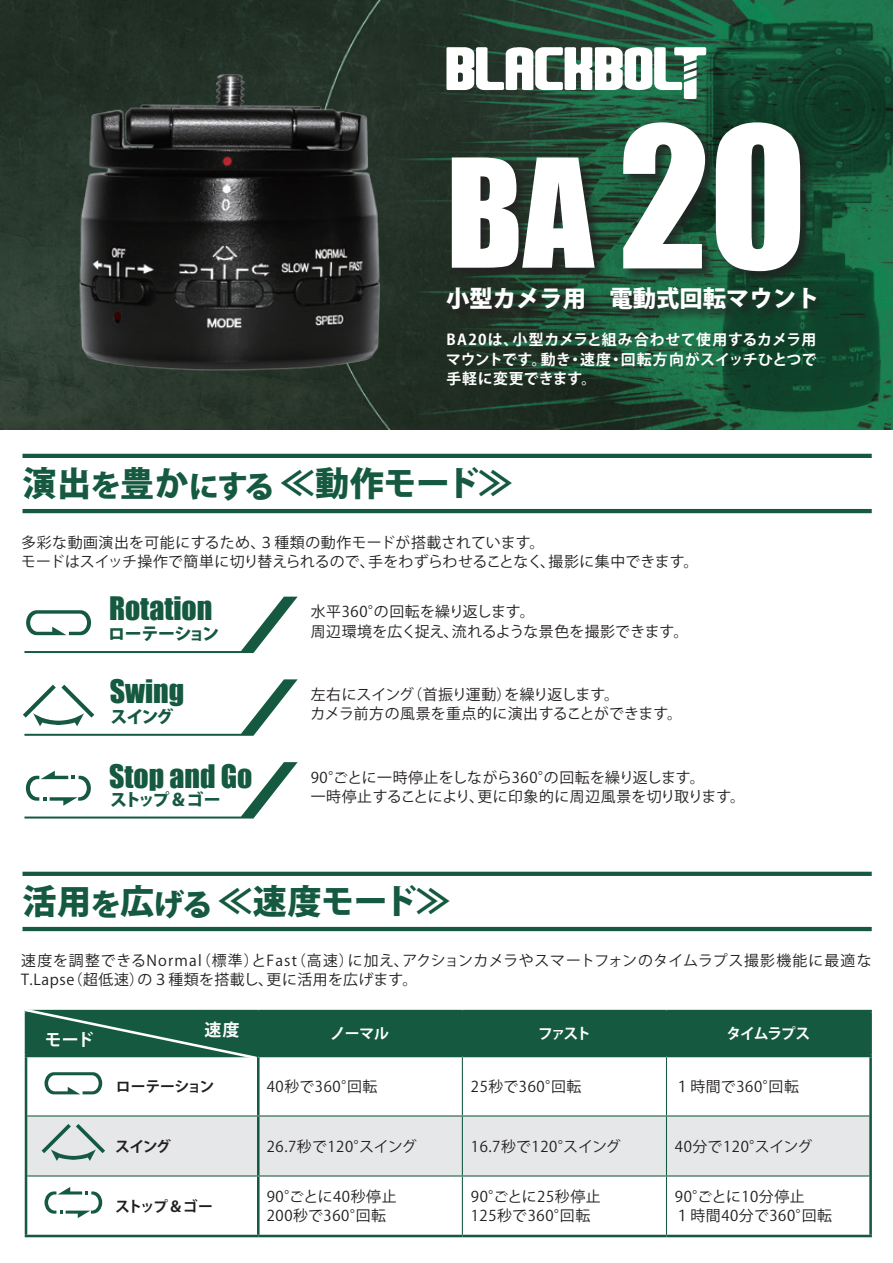
<style>
.page{position:relative;width:893px;height:1263px;background:#fff}
.page>*{position:absolute;margin:0;border:0;box-sizing:border-box;transform-origin:0 0}
.t1{font:181.2px "Impact";color:#fff}
.t2{font:139.35px "Impact";color:#fff}
.t3{font:800 34.05px "Koz Go Pr 6 N";color:#145940}
.t4{font:800 34.05px "Koz Go Pr 6 N";letter-spacing:-.02em;color:#145940}
.t5{font:29.7px "Impact";color:#145940}
.t6{font:800 23.4px "Koz Go Pr 6 N";color:#fff}
.t7{font:800 16.95px "Koz Go Pr 6 N";letter-spacing:-.12em;color:#145940}
.t8{font:800 16.95px "Koz Go Pr 6 N";letter-spacing:-.03em;color:#145940}
.t9{font:700 16.95px "Koz Go Pr 6 N";color:#fff}
.t10{font:14.85px/19.2px "Koz Go Pr 6 N";letter-spacing:.04em;color:#231f20}
.t11{font:14.85px/19.2px "Koz Go Pr 6 N";letter-spacing:.02em;color:#231f20}
.t12{font:700 14.85px/19.2px "Koz Go Pr 6 N";color:#fff;text-align:justify}
.t13{font:14.85px/19.2px "Koz Go Pr 6 N";color:#231f20}
.t14{font:700 14.85px "Koz Go Pr 6 N";letter-spacing:-.1em;color:#231f20}
.t15{font:700 14.85px "Koz Go Pr 6 N";letter-spacing:-.02em;color:#231f20}
.s1{font-size:30.6px}
</style>
<div class="page">
<img style="left:0;top:0;width:893px;height:429px">
<svg style="left:446px;top:47px;width:229px;height:52px"></svg>
<img style="left:675px;top:16px;width:218px;height:401px">
<img style="left:60px;top:73px;width:335px;height:304px">
<div style="left:446px;top:121px;width:383px;height:201px;background:#231f20;opacity:.75"></div>
<svg style="left:24px;top:597px;width:274px;height:56px"></svg>
<svg style="left:23px;top:679px;width:275px;height:57px"></svg>
<svg style="left:24px;top:762px;width:274px;height:56px"></svg>
<hr style="left:23px;top:509px;width:849px;height:4px;background:#145940">
<hr style="left:23px;top:454px;width:849px;height:4px;background:#145940">
<div style="left:27px;top:1116px;width:842px;height:59px;background:#e6e7e9"></div>
<svg style="left:260px;top:1176px;width:609px;height:59px"></svg>
<hr style="left:666px;top:1010px;width:206px;height:2px;background:#145940">
<hr style="left:869px;top:1012px;width:3px;height:43px;background:#145940">
<hr style="left:25px;top:1057px;width:2px;height:59px;background:#145940">
<hr style="left:257px;top:1057px;width:3px;height:58px;background:#145940">
<hr style="left:666px;top:1055px;width:206px;height:2px;background:#145940">
<hr style="left:869px;top:1057px;width:3px;height:59px;background:#145940">
<hr style="left:25px;top:1116px;width:2px;height:60px;background:#145940">
<hr style="left:257px;top:1116px;width:3px;height:59px;background:#145940">
<hr style="left:869px;top:1116px;width:3px;height:60px;background:#145940">
<hr style="left:25px;top:1176px;width:2px;height:59px;background:#145940">
<hr style="left:257px;top:1176px;width:3px;height:59px;background:#145940">
<hr style="left:869px;top:1176px;width:3px;height:59px;background:#145940">
<hr style="left:25px;top:1235px;width:233px;height:2px;background:#145940">
<hr style="left:258px;top:1235px;width:204px;height:2px;background:#145940">
<hr style="left:462px;top:1235px;width:204px;height:2px;background:#145940">
<hr style="left:666px;top:1235px;width:206px;height:2px;background:#145940">
<hr style="left:462px;top:1057px;width:1px;height:58px;background:#145940">
<hr style="left:666px;top:1057px;width:1px;height:58px;background:#145940">
<hr style="left:27px;top:1115px;width:231px;height:1px;background:#145940">
<hr style="left:258px;top:1115px;width:204px;height:1px;background:#145940">
<hr style="left:462px;top:1115px;width:204px;height:1px;background:#145940">
<hr style="left:462px;top:1116px;width:1px;height:59px;background:#145940">
<hr style="left:666px;top:1115px;width:203px;height:1px;background:#145940">
<hr style="left:666px;top:1116px;width:1px;height:59px;background:#145940">
<hr style="left:27px;top:1175px;width:231px;height:1px;background:#145940">
<hr style="left:258px;top:1175px;width:204px;height:1px;background:#145940">
<hr style="left:462px;top:1175px;width:204px;height:1px;background:#145940">
<hr style="left:462px;top:1176px;width:1px;height:59px;background:#145940">
<hr style="left:666px;top:1175px;width:203px;height:1px;background:#145940">
<hr style="left:666px;top:1176px;width:1px;height:59px;background:#145940">
<svg style="left:24px;top:1009px;width:847px;height:52px;background:#2d6b54"></svg>
<svg style="left:42px;top:1124px;width:63px;height:37px;background:#bccac7"></svg>
<svg style="left:45px;top:1072px;width:57px;height:22px"></svg>
<svg style="left:45px;top:1187px;width:57px;height:31px"></svg>
<hr style="left:23px;top:927px;width:849px;height:4px;background:#145940">
<hr style="left:23px;top:872px;width:849px;height:4px;background:#145940">
<h1 class="t1" style="left:618px;top:57px;width:190px">20</h1>
<h2 class="t2" style="left:446px;top:105px;width:149px">BA</h2>
<h3 class="t6" style="left:446px;top:285px;width:375px">小型カメラ用 電動式回転マウント</h3>
<p class="t12" style="left:446px;top:331px;width:372px">BA20は、小型カメラと組み合わせて使用するカメラ用マウントです。動き・速度・回転方向がスイッチひとつで手軽に変更できます。</p>
<h3 class="t3" style="left:23px;top:465px;width:491px">演出<span class="s1">を</span>豊か<span class="s1">にする</span> ≪動作モード≫</h3>
<p class="t11" style="left:21px;top:533px;width:679px">多彩な動画演出を可能にするため、３種類の動作モードが搭載されています。<br>モードはスイッチ操作で簡単に切り替えられるので、手をわずらわせることなく、撮影に集中できます。</p>
<h3 class="t5" style="left:109px;top:585px;width:105px">Rotation</h3>
<p class="t8" style="left:108px;top:625px;width:113px">ローテーション</p>
<h3 class="t5" style="left:110px;top:668px;width:76px">Swing</h3>
<p class="t7" style="left:110px;top:707px;width:64px">スイング</p>
<h3 class="t5" style="left:109px;top:754px;width:145px">Stop and Go</h3>
<p class="t7" style="left:110px;top:790px;width:112px">ストップ＆ゴー</p>
<p class="t11" style="left:311px;top:603px;width:379px">水平360°の回転を繰り返します。<br>周辺環境を広く捉え、流れるような景色を撮影できます。</p>
<p class="t13" style="left:310px;top:685px;width:373px">左右にスイング（首振り運動）を繰り返します。<br>カメラ前方の風景を重点的に演出することができます。</p>
<p class="t11" style="left:311px;top:768px;width:436px">90°ごとに一時停止をしながら360°の回転を繰り返します。<br>一時停止することにより、更に印象的に周辺風景を切り取ります。</p>
<h3 class="t4" style="left:23px;top:883px;width:429px">活用<span class="s1">を</span>広<span class="s1">げる</span> ≪速度モード≫</h3>
<p class="t10" style="left:21px;top:951px;width:852px">速度を調整できるNormal（標準）とFast（高速）に加え、アクションカメラやスマートフォンのタイムラプス撮影機能に最適な<br>T.Lapse（超低速）の３種類を搭載し、更に活用を広げます。</p>
<p class="t9" style="left:45px;top:1030px;width:51px">モード</p>
<p class="t9" style="left:205px;top:1020px;width:36px">速度</p>
<p class="t12" style="left:331px;top:1024px;width:60px">ノーマル</p>
<p class="t12" style="left:538px;top:1024px;width:54px">ファスト</p>
<p class="t12" style="left:726px;top:1024px;width:85px">タイムラプス</p>
<p class="t15" style="left:116px;top:1078px;width:100px">ローテーション</p>
<p class="t10" style="left:267px;top:1077px;width:112px">40秒で360°回転</p>
<p class="t10" style="left:471px;top:1077px;width:112px">25秒で360°回転</p>
<p class="t10" style="left:675px;top:1077px;width:126px">１時間で360°回転</p>
<p class="t14" style="left:115px;top:1138px;width:57px">スイング</p>
<p class="t10" style="left:267px;top:1137px;width:151px">26.7秒で120°スイング</p>
<p class="t10" style="left:471px;top:1137px;width:151px">16.7秒で120°スイング</p>
<p class="t10" style="left:675px;top:1137px;width:139px">40分で120°スイング</p>
<p class="t14" style="left:115px;top:1198px;width:99px">ストップ＆ゴー</p>
<p class="t10" style="left:267px;top:1187px;width:131px">90°ごとに40秒停止<br>200秒で360°回転</p>
<p class="t10" style="left:471px;top:1187px;width:131px">90°ごとに25秒停止<br>125秒で360°回転</p>
<p class="t10" style="left:675px;top:1187px;width:159px">90°ごとに10分停止<br>１時間40分で360°回転</p>
</div>
